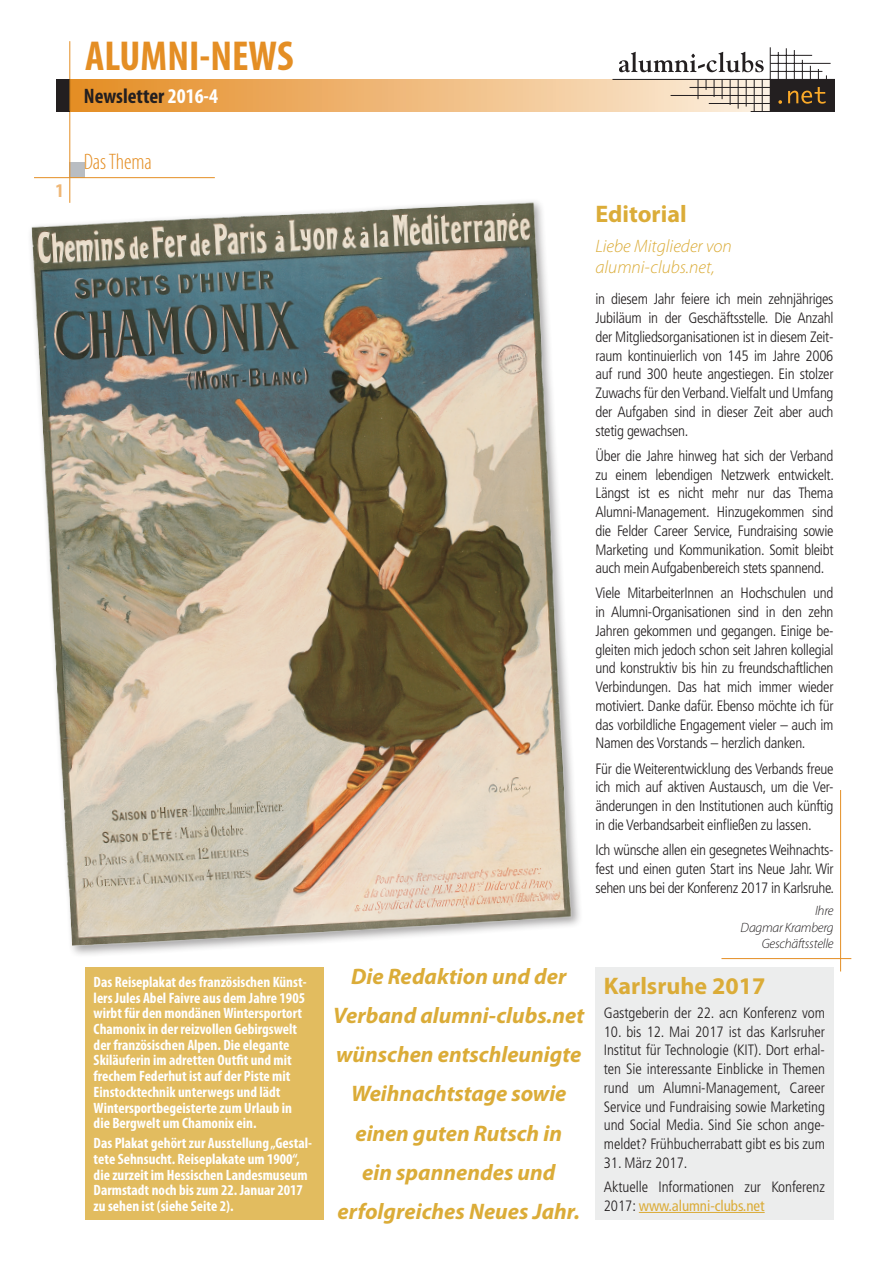
<style>
.page{position:relative;width:893px;height:1262px;background:#fff}
.page>*{position:absolute;margin:0;border:0;box-sizing:border-box;transform-origin:0 0}
.t1{font:700 condensed 42px "Myriad Pro";color:#e48e24}
.t2{font:700 24px "Myriad Pro";color:#dbac38}
.t3{font:italic 700 22.5px/39.2px "Myriad Pro";color:#dbac38;text-align:center}
.t4{font:300 condensed 22.5px "Myriad Pro";color:#e48e24}
.t5{font:700 condensed 21px "Myriad Pro";color:#231f20}
.t6{font:700 condensed 19.5px "Myriad Pro";color:#efb776}
.t7{font:italic 300 18px/21px "Myriad Pro";color:#dbac38}
.t8{font:300 condensed 15px/18.8px "Frutiger LT";letter-spacing:-.02em;color:#231f20;text-align:justify}
.t9{font:700 condensed 15px/15.8px "Myriad Pro";color:#fff}
.t10{font:condensed 15px "Frutiger LT";letter-spacing:-.005em;color:#dbac38}
.t11{font:italic 300 13.5px/16.5px "Myriad Pro";letter-spacing:-.02em;color:#231f20;text-align:right}
.s1{color:#fff}
.s2{font-weight:300;color:#231f20}
</style>
<div class="page">
<div style="left:70px;top:162px;width:15px;height:16px;background:#b9bdc2"></div>
<hr style="left:69px;top:41px;width:1px;height:162px;background:#e48e24">
<svg style="left:70px;top:79px;width:542px;height:32px;background:#edb16a"></svg>
<div style="left:56px;top:79px;width:13px;height:32px;background:#231f20"></div>
<div style="left:770px;top:79px;width:64px;height:32px;background:#231f20"></div>
<hr style="left:770px;top:63px;width:60px;height:1px;background:#231f20">
<svg style="left:612px;top:47px;width:215px;height:65px"></svg>
<hr style="left:34px;top:177px;width:181px;height:1px;background:#e48e24">
<hr style="left:69px;top:79px;width:1px;height:32px;background:#a96915">
<img style="left:30px;top:184px;width:550px;height:771px">
<hr style="left:840px;top:790px;width:1px;height:181px;background:#e48e24">
<hr style="left:721px;top:958px;width:130px;height:1px;background:#e48e24">
<div style="left:85px;top:967px;width:238px;height:252px;background:#e2bc5f"></div>
<div style="left:595px;top:967px;width:238px;height:252px;background:#eceded"></div>
<hr style="left:638px;top:1212px;width:126px;height:1px;background:#dbac38">
<h3 class="t6" style="left:56px;top:179px;width:10px">1</h3>
<h1 class="t1" style="left:85px;top:32px;width:210px">ALUMNI-NEWS</h1>
<h3 class="t5" style="left:84px;top:84px;width:135px">Newsletter <span class="s1">2016-4</span></h3>
<h3 class="t4" style="left:84px;top:150px;width:70px">Das Thema</h3>
<p class="t9" style="left:94px;top:974px;width:214px">Das Reiseplakat des französischen Künst&shy;lers Jules Abel Faivre aus dem Jahre 1905 wirbt für den mondänen Wintersportort Chamonix in der reizvollen Gebirgswelt der französischen Alpen. Die elegante Skiläuferin im adretten Outfit und mit frechem Federhut ist auf der Piste mit Einstocktechnik unterwegs und lädt Wintersportbegeisterte zum Urlaub in die Bergwelt um Chamonix ein.</p>
<p class="t9" style="left:94px;top:1135px;width:220px">Das Plakat gehört zur Ausstellung „Gestal&shy;tete Sehnsucht. Reiseplakate um 1900“, die zurzeit im Hessischen Landesmuseum Darmstadt noch bis zum 22. Januar 2017 zu sehen ist (siehe Seite 2).</p>
<h2 class="t2" style="left:595px;top:201px;width:93px">Editorial</h2>
<p class="t7" style="left:595px;top:236px;width:138px">Liebe Mitglieder von alumni-clubs.net,</p>
<p class="t8" style="left:595px;top:290px;width:240px">in diesem Jahr feiere ich mein zehnjähriges Jubiläum in der Geschäftsstelle. Die Anzahl der Mitgliedsorganisationen ist in diesem Zeit&shy;raum kontinuierlich von 145 im Jahre 2006 auf rund 300 heute angestiegen. Ein stolzer Zuwachs für den Verband. Vielfalt und Umfang der Aufgaben sind in dieser Zeit aber auch stetig gewachsen.</p>
<p class="t8" style="left:595px;top:446px;width:240px">Über die Jahre hinweg hat sich der Verband zu einem lebendigen Netzwerk entwickelt.<br>Längst ist es nicht mehr nur das Thema Alumni-Management. Hinzugekommen sind die Felder Career Service, Fundraising sowie Marketing und Kommunikation. Somit bleibt auch mein Aufgabenbereich stets spannend.</p>
<p class="t8" style="left:595px;top:584px;width:240px">Viele MitarbeiterInnen an Hochschulen und in Alumni-Organisationen sind in den zehn Jahren gekommen und gegangen. Einige be&shy;gleiten mich jedoch schon seit Jahren kollegial und konstruktiv bis hin zu freundschaftlichen Verbindungen. Das hat mich immer wieder motiviert. Danke dafür. Ebenso möchte ich für das vorbildliche Engagement vieler – auch im Namen des Vorstands – herzlich danken.</p>
<p class="t8" style="left:595px;top:759px;width:239px">Für die Weiterentwicklung des Verbands freue ich mich auf aktiven Austausch, um die Ver&shy;änderungen in den Institutionen auch künftig in die Verbandsarbeit einfließen zu lassen.</p>
<p class="t8" style="left:595px;top:840px;width:240px">Ich wünsche allen ein gesegnetes Weihnachts&shy;fest und einen guten Start ins Neue Jahr. Wir sehen uns bei der Konferenz 2017 in Karlsruhe.</p>
<p class="t11" style="left:740px;top:903px;width:94px">Ihre<br>Dagmar Kramberg<br>Geschäftsstelle</p>
<h3 class="t3" style="left:333px;top:957px;width:252px">Die Redaktion und der<br>Verband alumni-clubs.net wünschen entschleunigte<br>Weihnachtstage sowie einen guten Rutsch in<br>ein spannendes und erfolgreiches Neues Jahr.</h3>
<h2 class="t2" style="left:604px;top:972px;width:163px">Karlsruhe 2017</h2>
<p class="t8" style="left:604px;top:1003px;width:223px">Gastgeberin der 22. acn Konferenz vom</p>
<p class="t8" style="left:604px;top:1022px;width:223px">10. bis 12. Mai 2017 ist das Karlsruher Institut für Technologie (KIT). Dort erhal&shy;ten Sie interessante Einblicke in Themen rund um Alumni-Management, Career Service und Fundraising sowie Marketing und Social Media. Sind Sie schon ange&shy;meldet? Frühbucherrabatt gibt es bis zum</p>
<p class="t8" style="left:604px;top:1151px;width:223px;line-height:24.2px">31. März 2017.<br>Aktuelle Informationen zur Konferenz</p>
<p class="t10" style="left:604px;top:1197px;width:162px"><span class="s2">2017:</span> www.alumni-clubs.net</p>
</div>
